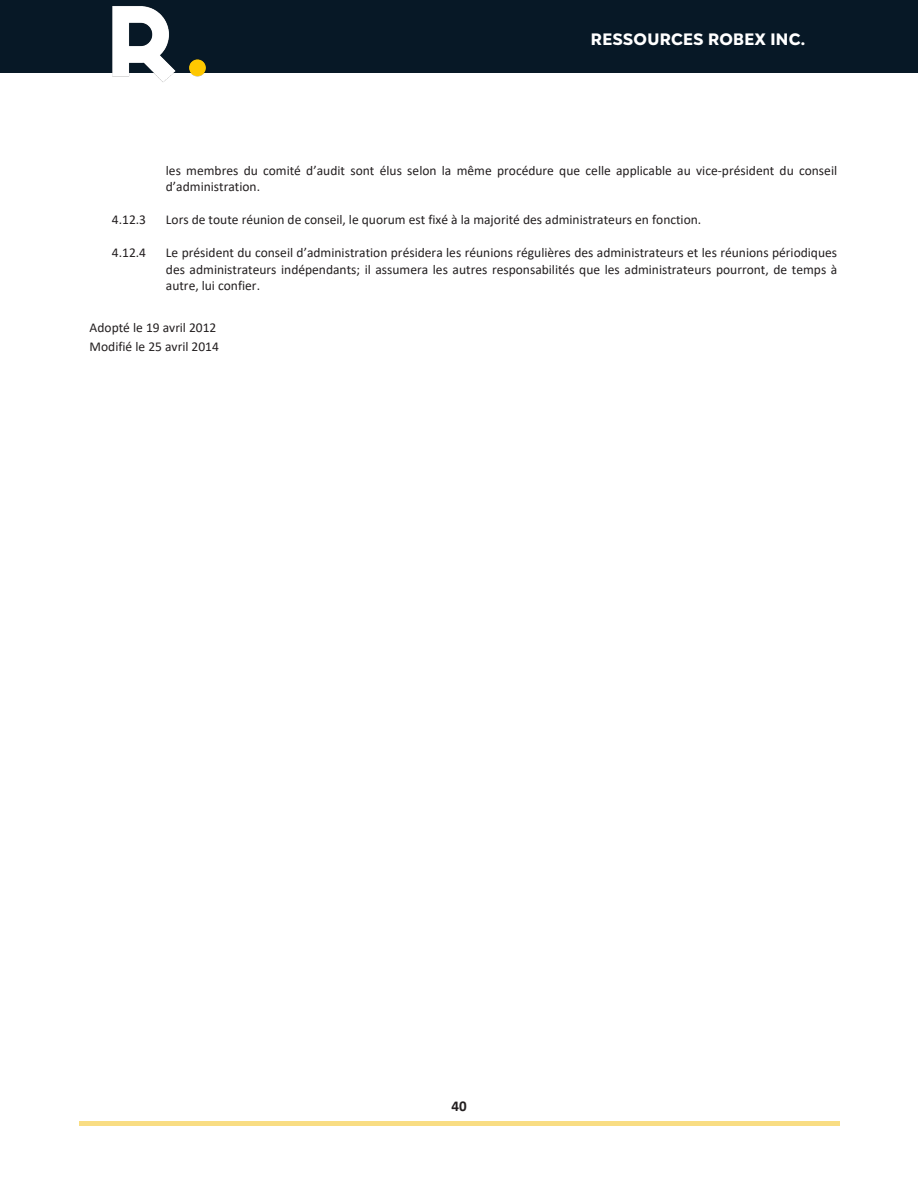
<style>
.page{position:relative;width:918px;height:1188px;background:#fff}
.page>*{position:absolute;margin:0;border:0;box-sizing:border-box;transform-origin:0 0}
.t1{font:800 16.5px "Gogh";letter-spacing:.02em;color:#fff}
.t2{font:700 15px "Calibri";color:#231f20}
.t3{font:13.5px/16.5px "Calibri";color:#231f20}
</style>
<div class="page">
<div style="left:79px;top:1121px;width:761px;height:5px;background:#f9dd83"></div>
<div style="left:0;top:0;width:918px;height:73px;background:#071826"></div>
<img style="left:112px;top:6px;width:94px;height:76px">
<p class="t1" style="left:591px;top:29px;width:216px">RESSOURCES ROBEX INC.</p>
<p class="t3" style="left:166px;top:162px;width:673px">les membres du comité d’audit sont élus selon la même procédure que celle applicable au vice-président du conseil d’administration.</p>
<p class="t3" style="left:112px;top:211px;width:36px">4.12.3</p>
<p class="t3" style="left:166px;top:211px;width:537px">Lors de toute réunion de conseil, le quorum est fixé à la majorité des administrateurs en fonction.</p>
<p class="t3" style="left:112px;top:244px;width:36px">4.12.4</p>
<p class="t3" style="left:166px;top:244px;width:673px;text-align:justify">Le président du conseil d’administration présidera les réunions régulières des administrateurs et les réunions périodiques des administrateurs indépendants; il assumera les autres responsabilités que les administrateurs pourront, de temps à autre, lui confier.</p>
<p class="t3" style="left:90px;top:318px;width:131px;line-height:19px">Adopté le 19 avril 2012<br>Modifié le 25 avril 2014</p>
<p class="t2" style="left:451px;top:1096px;width:17px">40</p>
</div>
